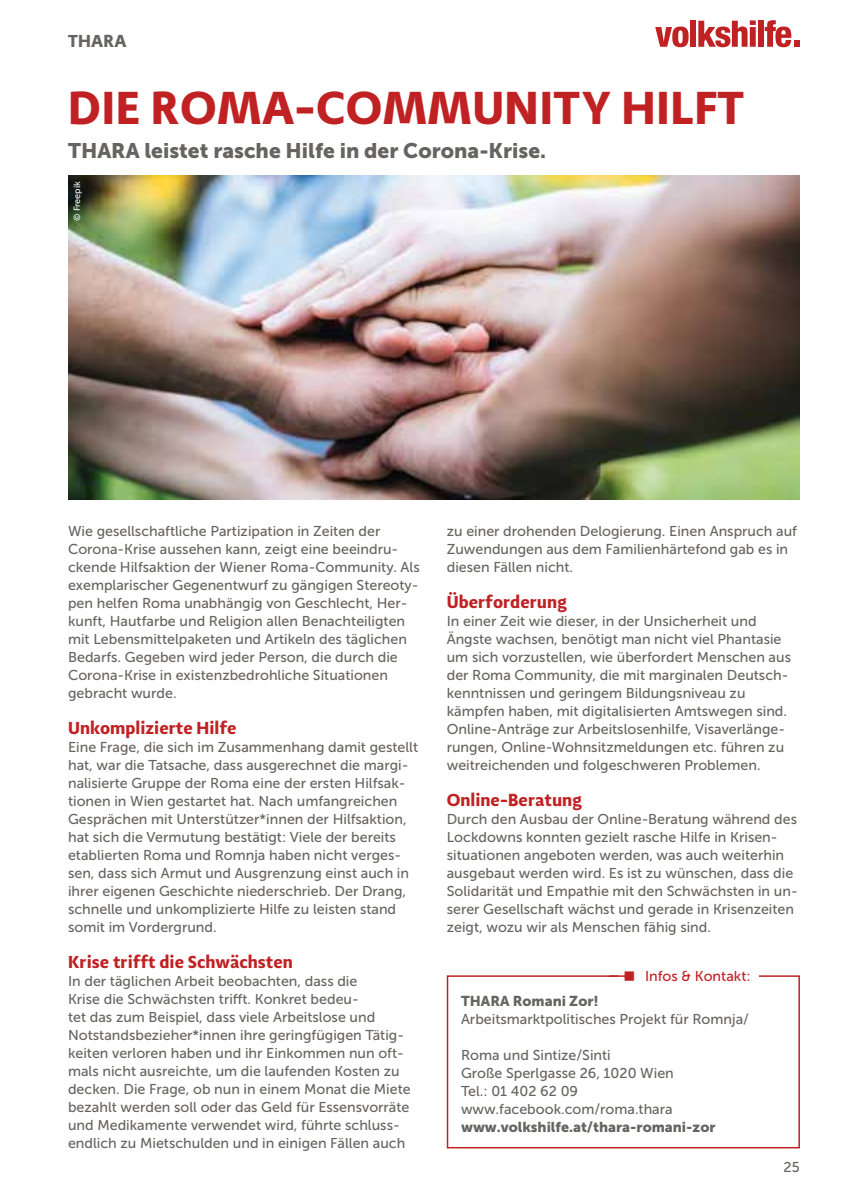
<style>
.page{position:relative;width:851px;height:1191px;background:#fff}
.page>*{position:absolute;margin:0;border:0;box-sizing:border-box;transform-origin:0 0}
.t1{font:700 48px "Adagio Sans";letter-spacing:.01em;color:#c02123}
.t2{font:21px "Museo Sans 900";color:#666462}
.t3{font:700 18px "Adagio Sans";color:#c02123}
.t4{font:700 18px "Adagio Sans";letter-spacing:.01em;color:#666462}
.t5{font:14.25px/18px "Museo Sans 500";color:#666462}
.t6{font:14.25px "Museo Sans 900";color:#666462}
.t7{font:14.25px "Museo Sans 500";color:#c02123}
.t8{font:9px "Museo Sans 500";color:#fff}
</style>
<div class="page">
<svg style="left:655px;top:27px;width:33px;height:20px"></svg>
<div style="left:690px;top:21px;width:6px;height:26px;background:#c02123"></div>
<svg style="left:698px;top:20px;width:57px;height:27px"></svg>
<div style="left:758px;top:21px;width:6px;height:26px;background:#c02123"></div>
<svg style="left:764px;top:20px;width:35px;height:27px"></svg>
<div style="left:446px;top:975px;width:353px;height:173px;border:2px solid #c02123"></div>
<div style="left:618px;top:968px;width:141px;height:16px;background:#fff"></div>
<hr style="left:609px;top:975px;width:20px;height:2px;background:#c02123">
<img style="left:68px;top:176px;width:731px;height:324px">
<svg style="left:624px;top:975px;width:6px;height:2px"></svg>
<p class="t4" style="left:68px;top:29px;width:60px">THARA</p>
<h1 class="t1" style="left:68px;top:76px;width:677px">DIE ROMA-COMMUNITY HILFT</h1>
<h2 class="t2" style="left:68px;top:138px;width:479px">THARA leistet rasche Hilfe in der Corona-Krise.</h2>
<p class="t8" style="left:72px;top:221px;width:42px;rotate:-90deg">© Freepik</p>
<p class="t5" style="left:68px;top:522px;width:353px">Wie gesellschaftliche Partizipation in Zeiten der Corona-Krise aussehen kann, zeigt eine beeindru&shy;ckende Hilfsaktion der Wiener Roma-Community. Als exemplarischer Gegenentwurf zu gängigen Stereoty&shy;pen helfen Roma unabhängig von Geschlecht, Her&shy;kunft, Hautfarbe und Religion allen Benachteiligten mit Lebensmittelpaketen und Artikeln des täglichen Bedarfs. Gegeben wird jeder Person, die durch die Corona-Krise in existenzbedrohliche Situationen gebracht wurde.</p>
<p class="t3" style="left:68px;top:716px;width:170px">Unkomplizierte Hilfe</p>
<p class="t5" style="left:68px;top:738px;width:351px">Eine Frage, die sich im Zusammenhang damit gestellt hat, war die Tatsache, dass ausgerechnet die margi&shy;nalisierte Gruppe der Roma eine der ersten Hilfsak&shy;tionen in Wien gestartet hat. Nach umfangreichen Gesprächen mit Unterstützer*innen der Hilfsaktion, hat sich die Vermutung bestätigt: Viele der bereits etablierten Roma und Romnja haben nicht verges&shy;sen, dass sich Armut und Ausgrenzung einst auch in ihrer eigenen Geschichte niederschrieb. Der Drang, schnelle und unkomplizierte Hilfe zu leisten stand somit im Vordergrund.</p>
<p class="t3" style="left:68px;top:950px;width:226px">Krise trifft die Schwächsten</p>
<p class="t5" style="left:68px;top:972px;width:344px">In der täglichen Arbeit beobachten, dass die<br>Krise die Schwächsten trifft. Konkret bedeu-<br>tet das zum Beispiel, dass viele Arbeitslose und Notstandsbezieher*innen ihre geringfügigen Tätig&shy;keiten verloren haben und ihr Einkommen nun oft&shy;mals nicht ausreichte, um die laufenden Kosten zu decken. Die Frage, ob nun in einem Monat die Miete bezahlt werden soll oder das Geld für Essensvorräte und Medikamente verwendet wird, führte schluss&shy;endlich zu Mietschulden und in einigen Fällen auch</p>
<p class="t5" style="left:446px;top:522px;width:352px">zu einer drohenden Delogierung. Einen Anspruch auf<br>Zuwendungen aus dem Familienhärtefond gab es in diesen Fällen nicht.</p>
<p class="t3" style="left:446px;top:590px;width:122px">Überforderung</p>
<p class="t5" style="left:446px;top:612px;width:346px">In einer Zeit wie dieser, in der Unsicherheit und Ängste wachsen, benötigt man nicht viel Phantasie um sich vorzustellen, wie überfordert Menschen aus der Roma Community, die mit marginalen Deutsch&shy;kenntnissen und geringem Bildungsniveau zu kämpfen haben, mit digitalisierten Amtswegen sind.<br>Online-Anträge zur Arbeitslosenhilfe, Visaverlänge&shy;rungen, Online-Wohnsitzmeldungen etc. führen zu weitreichenden und folgeschweren Problemen.</p>
<p class="t3" style="left:446px;top:788px;width:137px">Online-Beratung</p>
<p class="t5" style="left:446px;top:810px;width:352px">Durch den Ausbau der Online-Beratung während des Lockdowns konnten gezielt rasche Hilfe in Krisen&shy;situationen angeboten werden, was auch weiterhin ausgebaut werden wird. Es ist zu wünschen, dass die Solidarität und Empathie mit den Schwächsten in un&shy;serer Gesellschaft wächst und gerade in Krisenzeiten zeigt, wozu wir als Menschen fähig sind.</p>
<p class="t7" style="left:645px;top:968px;width:107px">Infos &amp; Kontakt:</p>
<p class="t6" style="left:461px;top:993px;width:139px">THARA Romani Zor!</p>
<p class="t5" style="left:461px;top:1010px;width:289px">Arbeitsmarktpolitisches Projekt für Romnja/</p>
<p class="t5" style="left:461px;top:1046px;width:214px">Roma und Sintize/Sinti<br>Große Sperlgasse 26, 1020 Wien<br>Tel.: 01 402 62 09 www.facebook.com/roma.thara</p>
<p class="t6" style="left:461px;top:1119px;width:256px">www.volkshilfe.at/thara-romani-zor</p>
<p class="t5" style="left:783px;top:1158px;width:18px">25</p>
</div>
